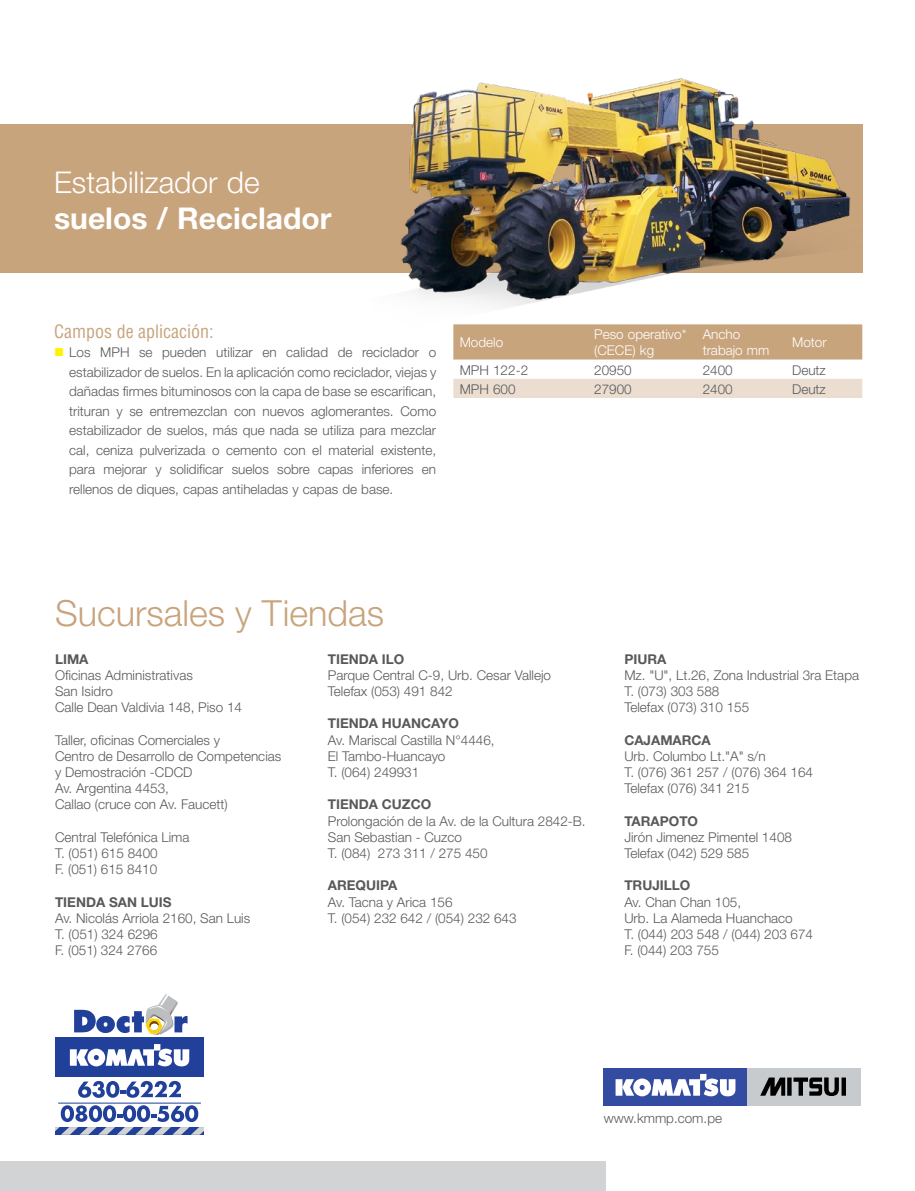
<style>
.page{position:relative;width:915px;height:1191px;background:#fff}
.page>*{position:absolute;margin:0;border:0;box-sizing:border-box;transform-origin:0 0}
.t1{font:300 36px "Helvetica Neue";color:#c8a47d}
.t2{font:700 30px "Helvetica Neue";color:#fff}
.t3{font:300 30px "Helvetica Neue";color:#fff}
.t4{font:condensed 18px "Helvetica";color:#c8a47d}
.t5{font:300 13.5px/16.2px "Helvetica Neue";color:#58595b}
.t6{font:700 13.5px "Helvetica Neue";color:#58595b}
.t7{font:300 13.5px/16.2px "Helvetica Neue";color:#fff}
.s1{color:#fff200}
</style>
<div class="page">
<div style="left:0;top:1161px;width:605px;height:30px;background:#d1d3d4"></div>
<div style="left:746px;top:1067px;width:114px;height:38px;background:#c8cbce"></div>
<div style="left:603px;top:1067px;width:143px;height:38px;background:#334ba0"></div>
<svg style="left:615px;top:1074px;width:120px;height:22px"></svg>
<svg style="left:760px;top:1077px;width:85px;height:19px"></svg>
<div style="left:55px;top:1037px;width:149px;height:39px;background:#21409a"></div>
<svg style="left:70px;top:1044px;width:119px;height:22px"></svg>
<svg style="left:74px;top:994px;width:113px;height:40px"></svg>
<svg style="left:55px;top:1105px;width:148px;height:29px"></svg>
<svg style="left:78px;top:1080px;width:103px;height:17px"></svg>
<hr style="left:58px;top:1102px;width:143px;height:1px;background:#21409a">
<div style="left:0;top:125px;width:862px;height:148px;background:#c8a47d"></div>
<svg style="left:453px;top:336px;width:409px;height:62px"></svg>
<img style="left:372px;top:78px;width:491px;height:258px">
<h2 class="t3" style="left:54px;top:164px;width:207px">Estabilizador de</h2>
<h2 class="t2" style="left:54px;top:200px;width:279px">suelos / Reciclador</h2>
<h3 class="t4" style="left:54px;top:320px;width:161px">Campos de aplicación:</h3>
<p class="t5" style="left:69px;top:342px;width:368px;line-height:19.5px;text-align:justify;text-indent:-15px"><span class="s1">■</span> Los MPH se pueden utilizar en calidad de reciclador o estabilizador de suelos. En la aplicación como reciclador, viejas y dañadas firmes bituminosos con la capa de base se escarifican, trituran y se entremezclan con nuevos aglomerantes. Como estabilizador de suelos, más que nada se utiliza para mezclar cal, ceniza pulverizada o cemento con el material existente, para mejorar y solidificar suelos sobre capas inferiores en rellenos de diques, capas antiheladas y capas de base.</p>
<p class="t7" style="left:459px;top:334px;width:45px">Modelo</p>
<p class="t7" style="left:594px;top:326px;width:94px">Peso operativo* (CECE) kg</p>
<p class="t7" style="left:702px;top:326px;width:68px">Ancho trabajo mm</p>
<p class="t7" style="left:791px;top:334px;width:36px">Motor</p>
<p class="t5" style="left:459px;top:361px;width:70px">MPH 122-2</p>
<p class="t5" style="left:594px;top:361px;width:39px">20950</p>
<p class="t5" style="left:702px;top:361px;width:32px">2400</p>
<p class="t5" style="left:791px;top:361px;width:35px">Deutz</p>
<p class="t5" style="left:459px;top:380px;width:57px">MPH 600</p>
<p class="t5" style="left:594px;top:380px;width:39px">27900</p>
<p class="t5" style="left:702px;top:380px;width:32px">2400</p>
<p class="t5" style="left:791px;top:380px;width:35px">Deutz</p>
<h1 class="t1" style="left:55px;top:591px;width:330px">Sucursales y Tiendas</h1>
<p class="t6" style="left:328px;top:650px;width:78px">TIENDA ILO</p>
<p class="t5" style="left:328px;top:666px;width:225px">Parque Central C-9, Urb. Cesar Vallejo<br>Telefax (053) 491 842</p>
<p class="t6" style="left:328px;top:715px;width:133px">TIENDA HUANCAYO</p>
<p class="t5" style="left:328px;top:731px;width:168px">Av. Mariscal Castilla N°4446,<br>El Tambo-Huancayo<br>T. (064) 249931</p>
<p class="t6" style="left:328px;top:796px;width:105px">TIENDA CUZCO</p>
<p class="t5" style="left:328px;top:812px;width:259px">Prolongación de la Av. de la Cultura 2842-B.<br>San Sebastian - Cuzco<br>T. (084) 273 311 / 275 450</p>
<p class="t6" style="left:328px;top:877px;width:71px">AREQUIPA</p>
<p class="t5" style="left:328px;top:893px;width:190px">Av. Tacna y Arica 156<br>T. (054) 232 642 / (054) 232 643</p>
<p class="t6" style="left:55px;top:650px;width:35px">LIMA</p>
<p class="t5" style="left:55px;top:666px;width:188px">Oficinas Administrativas<br>San Isidro<br>Calle Dean Valdivia 148, Piso 14</p>
<p class="t5" style="left:55px;top:731px;width:228px">Taller, oficinas Comerciales y<br>Centro de Desarrollo de Competencias y Demostración -CDCD<br>Av. Argentina 4453,<br>Callao (cruce con Av. Faucett)</p>
<p class="t5" style="left:55px;top:828px;width:136px">Central Telefónica Lima<br>T. (051) 615 8400<br>F. (051) 615 8410</p>
<p class="t6" style="left:55px;top:893px;width:118px">TIENDA SAN LUIS</p>
<p class="t5" style="left:55px;top:909px;width:197px">Av. Nicolás Arriola 2160, San Luis<br>T. (051) 324 6296<br>F. (051) 324 2766</p>
<p class="t6" style="left:624px;top:650px;width:43px">PIURA</p>
<p class="t5" style="left:624px;top:666px;width:236px">Mz. "U", Lt.26, Zona Industrial 3ra Etapa<br>T. (073) 303 588<br>Telefax (073) 310 155</p>
<p class="t6" style="left:624px;top:731px;width:88px">CAJAMARCA</p>
<p class="t5" style="left:624px;top:747px;width:190px">Urb. Columbo Lt."A" s/n<br>T. (076) 361 257 / (076) 364 164<br>Telefax (076) 341 215</p>
<p class="t6" style="left:624px;top:812px;width:75px">TARAPOTO</p>
<p class="t5" style="left:624px;top:828px;width:169px">Jirón Jimenez Pimentel 1408<br>Telefax (042) 529 585</p>
<p class="t6" style="left:624px;top:877px;width:68px">TRUJILLO</p>
<p class="t5" style="left:624px;top:893px;width:190px">Av. Chan Chan 105,<br>Urb. La Alameda Huanchaco<br>T. (044) 203 548 / (044) 203 674<br>F. (044) 203 755</p>
<p class="t5" style="left:603px;top:1110px;width:120px">www.kmmp.com.pe</p>
</div>
